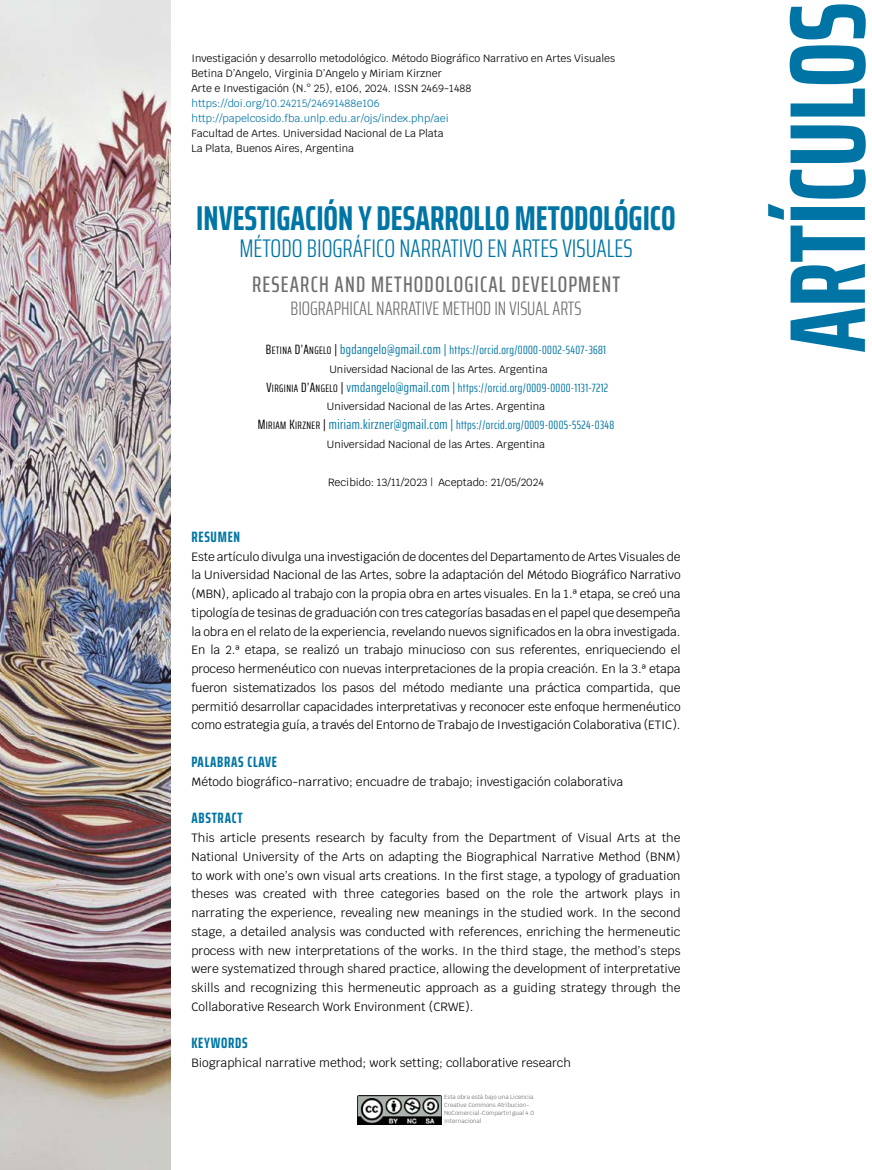
<style>
.page{position:relative;width:872px;height:1170px;background:#fff}
.page>*{position:absolute;margin:0;border:0;box-sizing:border-box;transform-origin:0 0}
.t1{font:700 extra-condensed 108px "Saira";color:#0075a5}
.t2{font:700 extra-condensed 34.5px "Saira";color:#0075a5}
.t3{font:300 extra-condensed 25.5px "Saira";color:#0075a5}
.t4{font:500 extra-condensed 22.5px "Saira";letter-spacing:.05em;color:#706f6f}
.t5{font:300 extra-condensed 19.5px "Saira";color:#706f6f}
.t6{font:700 extra-condensed 15px "Saira";letter-spacing:.05em;color:#0075a5}
.t7{font:12px/18.8px "Krub";color:#000;text-align:justify}
.t8{font:extra-condensed 12px "Saira";letter-spacing:.03em;color:#0075a5}
.t9{font:10.5px/15px "Krub";color:#000}
.t10{font:10.5px/15px "Krub";color:#0075a5}
.t11{font:6px/7.9px "Krub";color:#706f6f}
.s1{font-family:"Saira Extra Condensed Regular SC800";font-stretch:normal;font-size:13.5px;color:#000}
.s2{font-family:"Saira Extra Condensed Regular SC800";font-stretch:normal;font-size:10.8px;color:#000}
.s3{font-size:13.5px}
</style>
<div class="page">
<img style="left:357px;top:1095px;width:84px;height:29px">
<img style="left:0;top:0;width:170px;height:1169px">
<p class="t9" style="left:191px;top:50px;width:425px">Investigación y desarrollo metodológico. Método Biográfico Narrativo en Artes Visuales<br>Betina D’Angelo, Virginia D’Angelo y Miriam Kirzner<br>Arte e Investigación (N.° 25), e106, 2024. ISSN 2469-1488</p>
<p class="t10" style="left:191px;top:95px;width:259px">https://doi.org/10.24215/24691488e106 http://papelcosido.fba.unlp.edu.ar/ojs/index.php/aei</p>
<p class="t9" style="left:191px;top:125px;width:254px">Facultad de Artes. Universidad Nacional de La Plata<br>La Plata, Buenos Aires, Argentina</p>
<h2 class="t2" style="left:196px;top:191px;width:481px">INVESTIGACIÓN Y DESARROLLO METODOLÓGICO</h2>
<h3 class="t3" style="left:239px;top:229px;width:394px">MÉTODO BIOGRÁFICO NARRATIVO EN ARTES VISUALES</h3>
<h3 class="t4" style="left:252px;top:267px;width:369px">RESEARCH AND METHODOLOGICAL DEVELOPMENT</h3>
<h3 class="t5" style="left:290px;top:293px;width:292px">BIOGRAPHICAL NARRATIVE METHOD IN VISUAL ARTS</h3>
<p class="t8" style="left:266px;top:341px;width:342px"><span class="s1">B</span><span class="s2">ETINA</span> <span class="s1">D’A</span><span class="s2">NGELO</span> <span class="s1">|</span> <span class="s3">bgdangelo@gmail.com |</span> https://orcid.org/0000-0002-5407-3681</p>
<p class="t9" style="left:329px;top:362px;width:219px">Universidad Nacional de las Artes. Argentina</p>
<p class="t8" style="left:266px;top:378px;width:343px"><span class="s1">V</span><span class="s2">IRGINIA</span> <span class="s1">D’A</span><span class="s2">NGELO</span> <span class="s1">|</span> <span class="s3">vmdangelo@gmail.com |</span> https://orcid.org/0009-0000-1131-7212</p>
<p class="t9" style="left:327px;top:399px;width:219px">Universidad Nacional de las Artes. Argentina</p>
<p class="t8" style="left:258px;top:416px;width:358px"><span class="s1">M</span><span class="s2">IRIAM</span> <span class="s1">K</span><span class="s2">IRZNER</span> <span class="s1">|</span> <span class="s3">miriam.kirzner@gmail.com |</span> https://orcid.org/0009-0005-5524-0348</p>
<p class="t9" style="left:327px;top:437px;width:219px">Universidad Nacional de las Artes. Argentina</p>
<p class="t9" style="left:328px;top:474px;width:217px">Recibido: 13/11/2023 | Aceptado: 21/05/2024</p>
<p class="t6" style="left:191px;top:525px;width:50px">RESUMEN</p>
<p class="t7" style="left:191px;top:547px;width:490px">Este artículo divulga una investigación de docentes del Departamento de Artes Visuales de la Universidad Nacional de las Artes, sobre la adaptación del Método Biográfico Narrativo (MBN), aplicado al trabajo con la propia obra en artes visuales. En la 1.ª etapa, se creó una tipología de tesinas de graduación con tres categorías basadas en el papel que desempeña la obra en el relato de la experiencia, revelando nuevos significados en la obra investigada.<br>En la 2.ª etapa, se realizó un trabajo minucioso con sus referentes, enriqueciendo el proceso hermenéutico con nuevas interpretaciones de la propia creación. En la 3.ª etapa fueron sistematizados los pasos del método mediante una práctica compartida, que permitió desarrollar capacidades interpretativas y reconocer este enfoque hermenéutico como estrategia guía, a través del Entorno de Trabajo de Investigación Colaborativa (ETIC).</p>
<p class="t6" style="left:191px;top:750px;width:87px">PALABRAS CLAVE</p>
<p class="t7" style="left:191px;top:772px;width:433px">Método biográfico-narrativo; encuadre de trabajo; investigación colaborativa</p>
<p class="t6" style="left:191px;top:806px;width:53px">ABSTRACT</p>
<p class="t7" style="left:191px;top:828px;width:490px">This article presents research by faculty from the Department of Visual Arts at the National University of the Arts on adapting the Biographical Narrative Method (BNM) to work with one’s own visual arts creations. In the first stage, a typology of graduation theses was created with three categories based on the role the artwork plays in narrating the experience, revealing new meanings in the studied work. In the second stage, a detailed analysis was conducted with references, enriching the hermeneutic process with new interpretations of the works. In the third stage, the method’s steps were systematized through shared practice, allowing the development of interpretative skills and recognizing this hermeneutic approach as a guiding strategy through the Collaborative Research Work Environment (CRWE).</p>
<p class="t6" style="left:191px;top:1031px;width:58px">KEYWORDS</p>
<p class="t7" style="left:191px;top:1053px;width:381px">Biographical narrative method; work setting; collaborative research</p>
<p class="t11" style="left:444px;top:1092px;width:92px">Esta obra está bajo una Licencia<br>Creative Commons Atribucion-<br>NoComercial-CompartirIgual 4.0<br>Internacional</p>
<h1 class="t1" style="left:745px;top:353px;width:352px;rotate:-90deg">ARTÍCULOS</h1>
</div>
